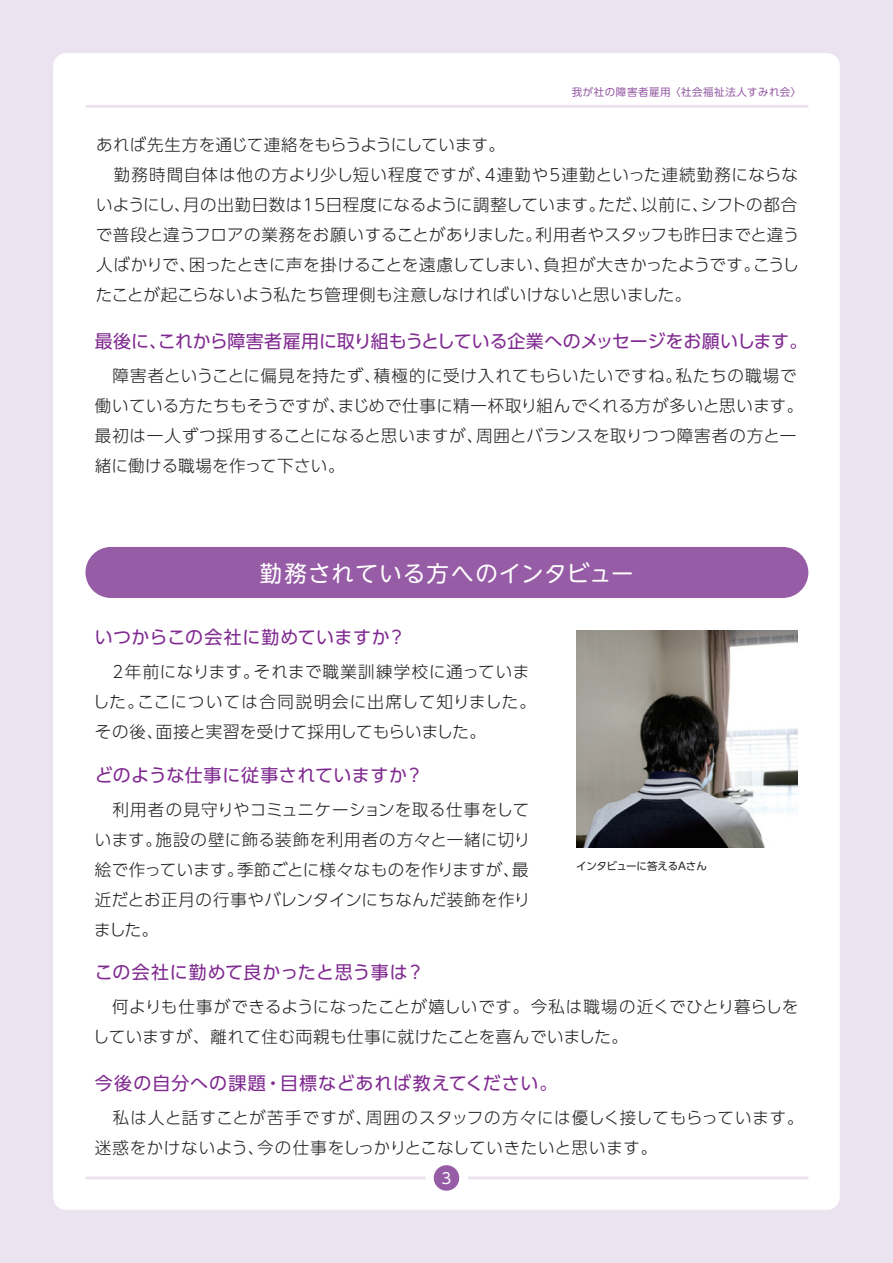
<style>
.page{position:relative;width:893px;height:1263px;background:#ece3f0}
.page>*{position:absolute;margin:0;border:0;box-sizing:border-box;transform-origin:0 0}
.t1{font:22.5px "UD Shin M Go Pro";letter-spacing:.05em;color:#fff}
.t2{font:18px "UD Shin Go Pro";letter-spacing:.025em;color:#802990}
.t3{font:18px "UD Shin Go Pro";letter-spacing:-.005em;color:#802990}
.t4{font:18px "UD Shin Go Pro";letter-spacing:.05em;color:#802990}
.t5{font:300 16.5px/30px "UD Shin Go Pro";letter-spacing:.025em;color:#231f20}
.t6{font:15px "UD Shin Go Pro";color:#fff}
.t7{font:10.5px "UD Shin Go Pro";letter-spacing:.05em;color:#975ca6}
.t8{font:10.5px "UD Shin Go Pro";letter-spacing:-.025em;color:#231f20}
</style>
<div class="page">
<div style="left:53px;top:53px;width:787px;height:1157px;background:#fff;border-radius:13px"></div>
<hr style="left:468px;top:1176px;width:340px;height:3px;background:#ece3f0">
<hr style="left:85px;top:105px;width:723px;height:3px;background:#ece3f0">
<div style="left:434px;top:1165px;width:25px;height:26px;background:#975ca6;border-radius:50%"></div>
<hr style="left:85px;top:1176px;width:341px;height:3px;background:#ece3f0">
<img style="left:576px;top:631px;width:221px;height:217px">
<div style="left:85px;top:547px;width:723px;height:51px;background:#975ca6;border-radius:26px"></div>
<p class="t7" style="left:572px;top:83px;width:231px">我が社の障害者雇用 〈社会福祉法人すみれ会〉</p>
<p class="t5" style="left:96px;top:129px;width:705px">あれば先生方を通じて連絡をもらうようにしています。<br>　勤務時間自体は他の方より少し短い程度ですが、4連勤や5連勤といった連続勤務にならないようにし、月の出勤日数は15日程度になるように調整しています。ただ、以前に、シフトの都合で普段と違うフロアの業務をお願いすることがありました。利用者やスタッフも昨日までと違う人ばかりで、困ったときに声を掛けることを遠慮してしまい、負担が大きかったようです。こうしたことが起こらないよう私たち管理側も注意しなければいけないと思いました。</p>
<p class="t3" style="left:95px;top:327px;width:714px">最後に、これから障害者雇用に取り組もうとしている企業へのメッセージをお願いします。</p>
<p class="t5" style="left:95px;top:360px;width:710px">　障害者ということに偏見を持たず、積極的に受け入れてもらいたいですね。私たちの職場で働いている方たちもそうですが、まじめで仕事に精一杯取り組んでくれる方が多いと思います。最初は一人ずつ採用することになると思いますが、周囲とバランスを取りつつ障害者の方と一緒に働ける職場を作って下さい。</p>
<h1 class="t1" style="left:260px;top:555px;width:375px">勤務されている方へのインタビュー</h1>
<p class="t2" style="left:95px;top:623px;width:313px">いつからこの会社に勤めていますか？</p>
<p class="t5" style="left:93px;top:656px;width:445px">　2年前になります。それまで職業訓練学校に通っていました。ここについては合同説明会に出席して知りました。その後、面接と実習を受けて採用してもらいました。</p>
<p class="t2" style="left:95px;top:760px;width:330px">どのような仕事に従事されていますか？</p>
<p class="t5" style="left:94px;top:794px;width:438px;text-align:justify">　利用者の見守りやコミュニケーションを取る仕事をしています。施設の壁に飾る装飾を利用者の方々と一緒に切り絵で作っています。季節ごとに様々なものを作りますが、最近だとお正月の行事やバレンタインにちなんだ装飾を作りました。</p>
<p class="t2" style="left:95px;top:958px;width:331px">この会社に勤めて良かったと思う事は？</p>
<p class="t8" style="left:576px;top:858px;width:132px">インタビューに答えるAさん</p>
<p class="t5" style="left:93px;top:991px;width:707px;text-indent:19px">何よりも仕事ができるようになったことが嬉しいです。今私は職場の近くでひとり暮らしをしていますが、離れて住む両親も仕事に就けたことを喜んでいました。</p>
<p class="t4" style="left:95px;top:1069px;width:464px">今後の自分への課題・目標などあれば教えてください。</p>
<p class="t5" style="left:95px;top:1102px;width:710px">　私は人と話すことが苦手ですが、周囲のスタッフの方々には優しく接してもらっています。迷惑をかけないよう、今の仕事をしっかりとこなしていきたいと思います。</p>
<p class="t6" style="left:442px;top:1166px;width:11px">3</p>
</div>
